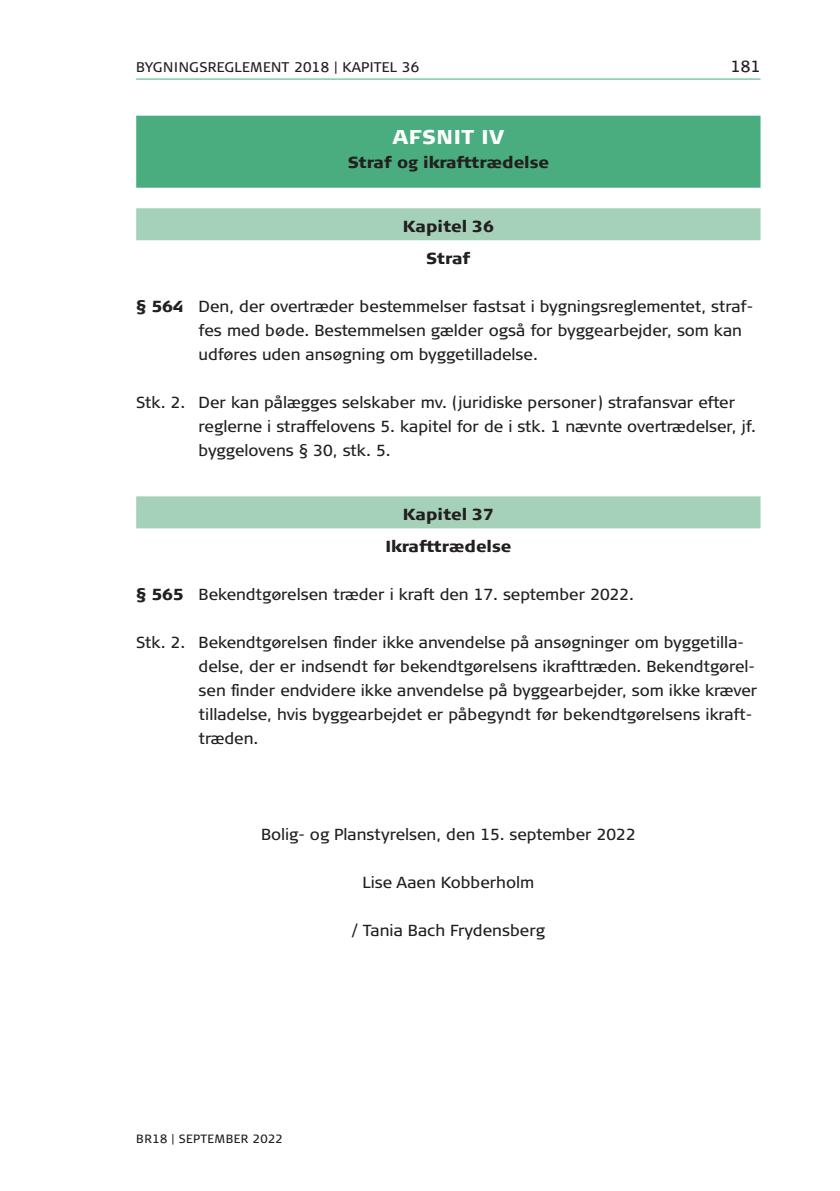
<style>
.page{position:relative;width:840px;height:1191px;background:#fff}
.page>*{position:absolute;margin:0;border:0;box-sizing:border-box;transform-origin:0 0}
.afsnit{font:900 20px "Signa OT";letter-spacing:.03em;color:#fff}
.Listeafsnit___og_stk{font:16px/24px "Signa OT";color:#231f20}
.underrubrik_black_1{font:900 16px "Signa OT";letter-spacing:-.01em;color:#231f20}
.kapitel{font:900 16px "Signa OT";color:#231f20}
.t1{font:14px "Signa OT";letter-spacing:.02em;color:#231f20}
.t2{font:12px "Signa OT";letter-spacing:.03em;color:#231f20}
.s1{font-weight:900}
</style>
<div class="page">
<hr style="left:136px;top:79px;width:624px;height:1px;background:#4aad7f">
<div style="left:136px;top:116px;width:624px;height:72px;background:#4aad7f"></div>
<div style="left:136px;top:208px;width:624px;height:32px;background:#a5d1b8"></div>
<div style="left:136px;top:496px;width:624px;height:32px;background:#a5d1b8"></div>
<p class="t1" style="left:136px;top:59px;width:284px">BYGNINGSREGLEMENT 2018 | KAPITEL 36</p>
<p class="Listeafsnit___og_stk" style="left:730px;top:54px;width:31px">181</p>
<p class="afsnit" style="left:392px;top:124px;width:113px">AFSNIT IV</p>
<p class="underrubrik_black_1" style="left:347px;top:152px;width:203px">Straf og ikrafttrædelse</p>
<p class="kapitel" style="left:403px;top:216px;width:92px">Kapitel 36</p>
<p class="underrubrik_black_1" style="left:426px;top:248px;width:46px">Straf</p>
<p class="Listeafsnit___og_stk" style="left:198px;top:294px;width:556px;text-indent:-62px"><span class="s1">§ 564</span> Den, der overtræder bestemmelser fastsat i bygningsreglementet, straf&shy;fes med bøde. Bestemmelsen gælder også for byggearbejder, som kan udføres uden ansøgning om byggetilladelse.</p>
<p class="Listeafsnit___og_stk" style="left:198px;top:390px;width:558px;text-indent:-62px">Stk. 2. Der kan pålægges selskaber mv. (juridiske personer) strafansvar efter reglerne i straffelovens 5. kapitel for de i stk. 1 nævnte overtrædelser, jf. byggelovens § 30, stk. 5.</p>
<p class="kapitel" style="left:403px;top:504px;width:92px">Kapitel 37</p>
<p class="underrubrik_black_1" style="left:385px;top:536px;width:127px">Ikrafttrædelse</p>
<p class="Listeafsnit___og_stk" style="left:136px;top:582px;width:499px"><span class="s1">§ 565</span> Bekendtgørelsen træder i kraft den 17. september 2022.</p>
<p class="Listeafsnit___og_stk" style="left:198px;top:630px;width:560px;text-indent:-62px">Stk. 2. Bekendtgørelsen finder ikke anvendelse på ansøgninger om byggetilla&shy;delse, der er indsendt før bekendtgørelsens ikrafttræden. Bekendtgørel&shy;sen finder endvidere ikke anvendelse på byggearbejder, som ikke kræver tilladelse, hvis byggearbejdet er påbegyndt før bekendtgørelsens ikraft&shy;træden.</p>
<p class="Listeafsnit___og_stk" style="left:261px;top:822px;width:376px">Bolig- og Planstyrelsen, den 15. september 2022</p>
<p class="Listeafsnit___og_stk" style="left:362px;top:870px;width:173px">Lise Aaen Kobberholm</p>
<p class="Listeafsnit___og_stk" style="left:351px;top:918px;width:194px">/ Tania Bach Frydensberg</p>
<p class="t2" style="left:136px;top:1132px;width:148px">BR18 | SEPTEMBER 2022</p>
</div>
